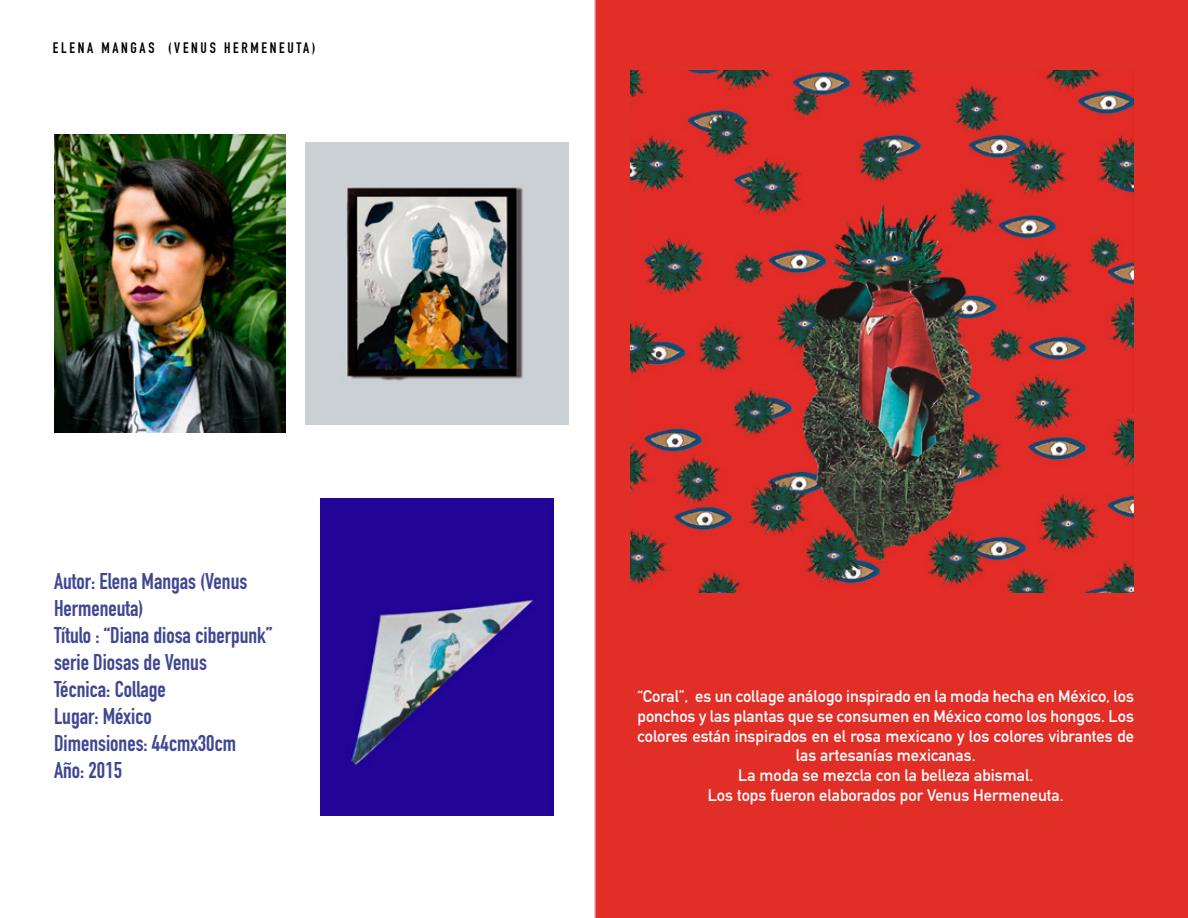
<style>
.page{position:relative;width:1188px;height:918px;background:#fff}
.page>*{position:absolute;margin:0;border:0;box-sizing:border-box;transform-origin:0 0}
.t1{font:700 22.5px/27px "DIN Condensed";color:#3f4792}
.t2{font:700 16.5px/19.8px "DIN Alternate";color:#fff;text-align:center}
.t3{font:700 15px "DIN Condensed";letter-spacing:.18em;color:#000}
</style>
<div class="page">
<img style="left:306px;top:142px;width:263px;height:282px">
<img style="left:54px;top:135px;width:231px;height:297px">
<img style="left:321px;top:498px;width:232px;height:318px">
<div style="left:594px;top:0;width:594px;height:918px;background:#e12e27"></div>
<img style="left:631px;top:70px;width:503px;height:523px">
<p class="t3" style="left:53px;top:38px;width:264px">ELENA MANGAS (VENUS HERMENEUTA)</p>
<h1 class="t1" style="left:54px;top:567px;width:220px">Autor: Elena Mangas (Venus<br>Hermeneuta)<br>Título : “Diana diosa ciberpunk” serie Diosas de Venus<br>Técnica: Collage<br>Lugar: México<br>Dimensiones: 44cmx30cm<br>Año: 2015</h1>
<p class="t2" style="left:638px;top:685px;width:498px">“Coral”, es un collage análogo inspirado en la moda hecha en México, los ponchos y las plantas que se consumen en México como los hongos. Los colores están inspirados en el rosa mexicano y los colores vibrantes de las artesanías mexicanas.<br>La moda se mezcla con la belleza abismal.<br>Los tops fueron elaborados por Venus Hermeneuta.</p>
</div>
